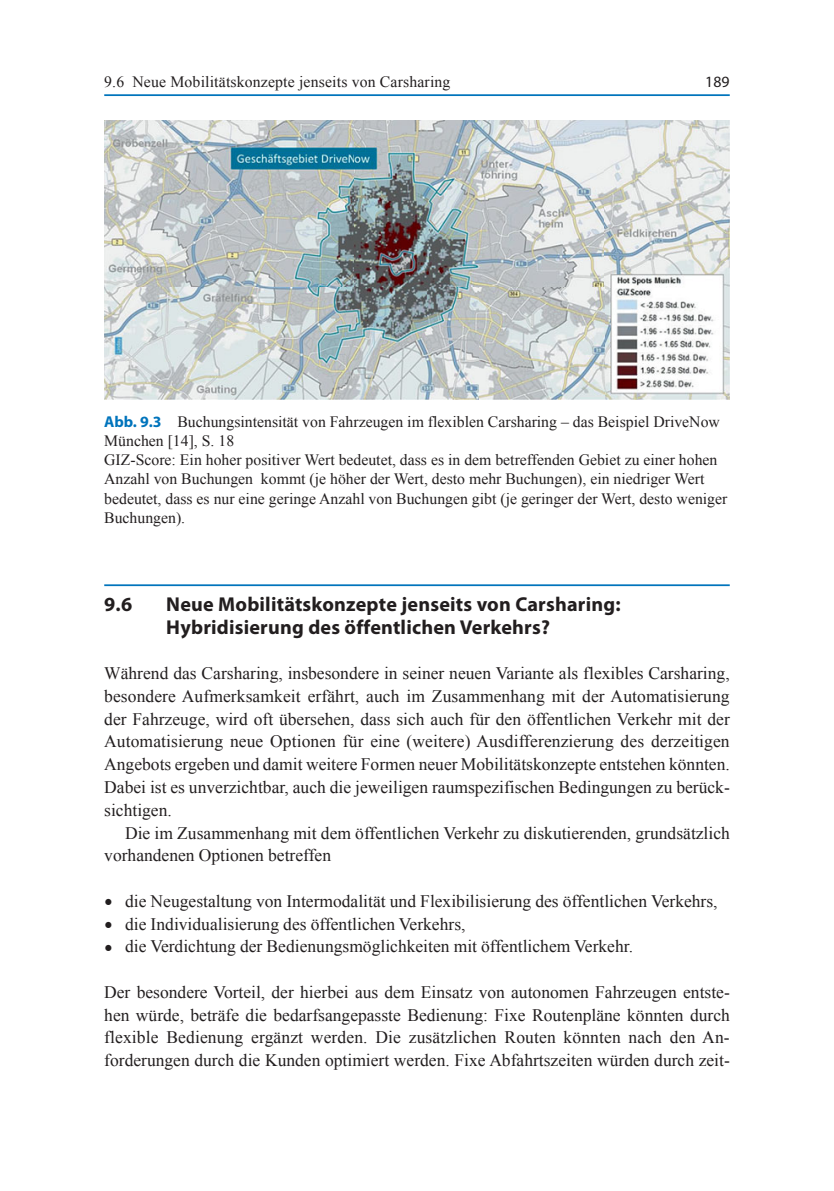
<style>
.page{position:relative;width:834px;height:1191px;background:#fff}
.page>*{position:absolute;margin:0;border:0;box-sizing:border-box;transform-origin:0 0}
.t1{font:700 20.12px/22.8px "Myriad Pro";letter-spacing:.01em;color:#221e1f}
.t2{font:17.5px/22.8px "Times New Roman";color:#221e1f;text-align:justify}
.t3{font:15.75px/19.2px "Times New Roman";color:#221e1f}
.t4{font:15.75px "Myriad Pro";color:#221e1f}
.s1{font-family:"Myriad Pro";font-weight:700;color:#0074bc}
</style>
<div class="page">
<hr style="left:104px;top:94px;width:625px;height:2px;background:#0074bc">
<hr style="left:104px;top:584px;width:625px;height:2px;background:#0074bc">
<img style="left:104px;top:120px;width:625px;height:280px">
<p class="t3" style="left:104px;top:72px;width:348px">9.6 Neue Mobilitätskonzepte jenseits von Carsharing</p>
<p class="t4" style="left:705px;top:73px;width:26px">189</p>
<p class="t3" style="left:104px;top:412px;width:624px"><span class="s1">Abb. 9.3</span> Buchungsintensität von Fahrzeugen im flexiblen Carsharing – das Beispiel DriveNow München [14], S. 18<br>GIZ-Score: Ein hoher positiver Wert bedeutet, dass es in dem betreffenden Gebiet zu einer hohen Anzahl von Buchungen kommt (je höher der Wert, desto mehr Buchungen), ein niedriger Wert bedeutet, dass es nur eine geringe Anzahl von Buchungen gibt (je geringer der Wert, desto weniger Buchungen).</p>
<p class="t1" style="left:104px;top:594px;width:29px">9.6</p>
<p class="t1" style="left:166px;top:594px;width:456px">Neue Mobilitätskonzepte jenseits von Carsharing:<br>Hybridisierung des öffentlichen Verkehrs?</p>
<p class="t2" style="left:104px;top:662px;width:627px">Während das Carsharing, insbesondere in seiner neuen Variante als flexibles Carsharing, besondere Aufmerksamkeit erfährt, auch im Zusammenhang mit der Automatisierung der Fahrzeuge, wird oft übersehen, dass sich auch für den öffentlichen Verkehr mit der Automatisierung neue Optionen für eine (weitere) Ausdifferenzierung des derzeitigen Angebots ergeben und damit weitere Formen neuer Mobilitätskonzepte entstehen könnten.<br>Dabei ist es unverzichtbar, auch die jeweiligen raumspezifischen Bedingungen zu berück&shy;sichtigen.</p>
<p class="t2" style="left:104px;top:821px;width:627px;text-indent:21px">Die im Zusammenhang mit dem öffentlichen Verkehr zu diskutierenden, grundsätzlich vorhandenen Optionen betreffen</p>
<p class="t2" style="left:125px;top:889px;width:594px;text-align:left">die Neugestaltung von Intermodalität und Flexibilisierung des öffentlichen Verkehrs, die Individualisierung des öffentlichen Verkehrs,<br>die Verdichtung der Bedienungsmöglichkeiten mit öffentlichem Verkehr.</p>
<p class="t2" style="left:104px;top:980px;width:627px">Der besondere Vorteil, der hierbei aus dem Einsatz von autonomen Fahrzeugen entste&shy;hen würde, beträfe die bedarfsangepasste Bedienung: Fixe Routenpläne könnten durch flexible Bedienung ergänzt werden. Die zusätzlichen Routen könnten nach den An&shy;forderungen durch die Kunden optimiert werden. Fixe Abfahrtszeiten würden durch zeit-</p>
</div>
